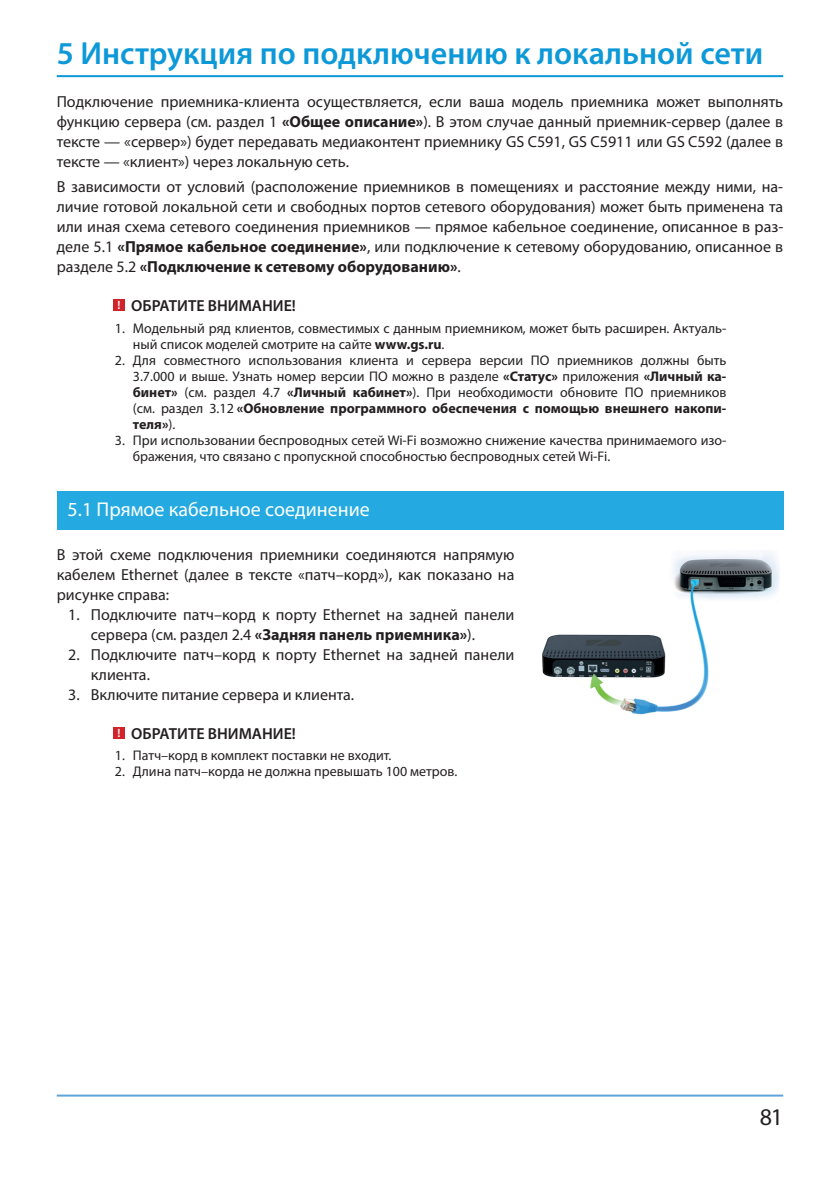
<style>
.page{position:relative;width:840px;height:1191px;background:#fff}
.page>*{position:absolute;margin:0;border:0;box-sizing:border-box;transform-origin:0 0}
.t1{font:600 32px "Myriad Pro";color:#0d99d8}
.t2{font:24px "Myriad Pro";color:#231f20}
.t3{font:20px "Myriad Pro";color:#fff}
.t4{font:16px/20px "Myriad Pro";color:#231f20;text-align:justify}
.t5{font:600 16px "Myriad Pro";color:#231f20}
.t6{font:14px/16px "Myriad Pro";color:#231f20}
.s1{font-weight:700}
.s2{font-size:12px;color:#fff}
</style>
<div class="page">
<hr style="left:57px;top:1094px;width:725px;height:2px;background:#5fa4d9">
<hr style="left:57px;top:75px;width:725px;height:2px;background:#0d99d8">
<div style="left:113px;top:300px;width:11px;height:11px;background:#d1232a"></div>
<div style="left:57px;top:491px;width:725px;height:39px;background:#24aae1"></div>
<div style="left:113px;top:727px;width:11px;height:11px;background:#d1232a"></div>
<img style="left:542px;top:551px;width:238px;height:164px">
<h1 class="t1" style="left:57px;top:33px;width:707px">5 Инструкция по подключению к локальной сети</h1>
<p class="t4" style="left:57px;top:91px;width:727px">Подключение приемника-клиента осуществляется, если ваша модель приемника может выполнять функцию сервера (см. раздел 1 <span class="s1">«Общее описание»</span>). В этом случае данный приемник-сервер (далее в тексте — «сервер») будет передавать медиаконтент приемнику GS C591, GS C5911 или GS C592 (далее в тексте — «клиент») через локальную сеть.</p>
<p class="t4" style="left:57px;top:177px;width:727px">В зависимости от условий (расположение приемников в помещениях и расстояние между ними, на&shy;личие готовой локальной сети и свободных портов сетевого оборудования) может быть применена та или иная схема сетевого соединения приемников — прямое кабельное соединение, описанное в раз&shy;деле 5.1 <span class="s1">«Прямое кабельное соединение»</span>, или подключение к сетевому оборудованию, описанное в разделе 5.2 <span class="s1">«Подключение к сетевому оборудованию»</span>.</p>
<p class="t5" style="left:117px;top:295px;width:180px"><span class="s2">!</span> ОБРАТИТЕ ВНИМАНИЕ!</p>
<p class="t6" style="left:133px;top:320px;width:594px;text-indent:-18px">1. Модельный ряд клиентов, совместимых с данным приемником, может быть расширен. Актуаль&shy;ный список моделей смотрите на сайте <span class="s1">www.gs.ru</span>.</p>
<p class="t6" style="left:133px;top:352px;width:595px;text-align:justify;text-indent:-18px">2. Для совместного использования клиента и сервера версии ПО приемников должны быть 3.7.000 и выше. Узнать номер версии ПО можно в разделе <span class="s1">«Статус»</span> приложения <span class="s1">«Личный ка&shy;бинет»</span> (см. раздел 4.7 <span class="s1">«Личный кабинет»</span>). При необходимости обновите ПО приемников (см. раздел 3.12 <span class="s1">«Обновление программного обеспечения с помощью внешнего накопи&shy;теля»</span>).</p>
<p class="t6" style="left:133px;top:432px;width:594px;text-indent:-18px">3. При использовании беспроводных сетей Wi-Fi возможно снижение качества принимаемого изо&shy;бражения, что связано с пропускной способностью беспроводных сетей Wi-Fi.</p>
<p class="t3" style="left:68px;top:497px;width:303px">5.1 Прямое кабельное соединение</p>
<p class="t4" style="left:57px;top:544px;width:459px">В этой схеме подключения приемники соединяются напрямую кабелем Ethernet (далее в тексте «патч–корд»), как показано на рисунке справа:</p>
<p class="t4" style="left:91px;top:604px;width:425px;text-indent:-23px">1. Подключите патч–корд к порту Ethernet на задней панели сервера (см. раздел 2.4 <span class="s1">«Задняя панель приемника»</span>).</p>
<p class="t4" style="left:91px;top:644px;width:425px;text-indent:-23px">2. Подключите патч–корд к порту Ethernet на задней панели клиента.</p>
<p class="t4" style="left:68px;top:684px;width:287px">3. Включите питание сервера и клиента.</p>
<p class="t5" style="left:117px;top:723px;width:180px"><span class="s2">!</span> ОБРАТИТЕ ВНИМАНИЕ!</p>
<p class="t6" style="left:115px;top:747px;width:278px">1. Патч–корд в комплект поставки не входит.</p>
<p class="t6" style="left:115px;top:763px;width:344px">2. Длина патч–корда не должна превышать 100 метров.</p>
<h2 class="t2" style="left:759px;top:1102px;width:25px">81</h2>
</div>
